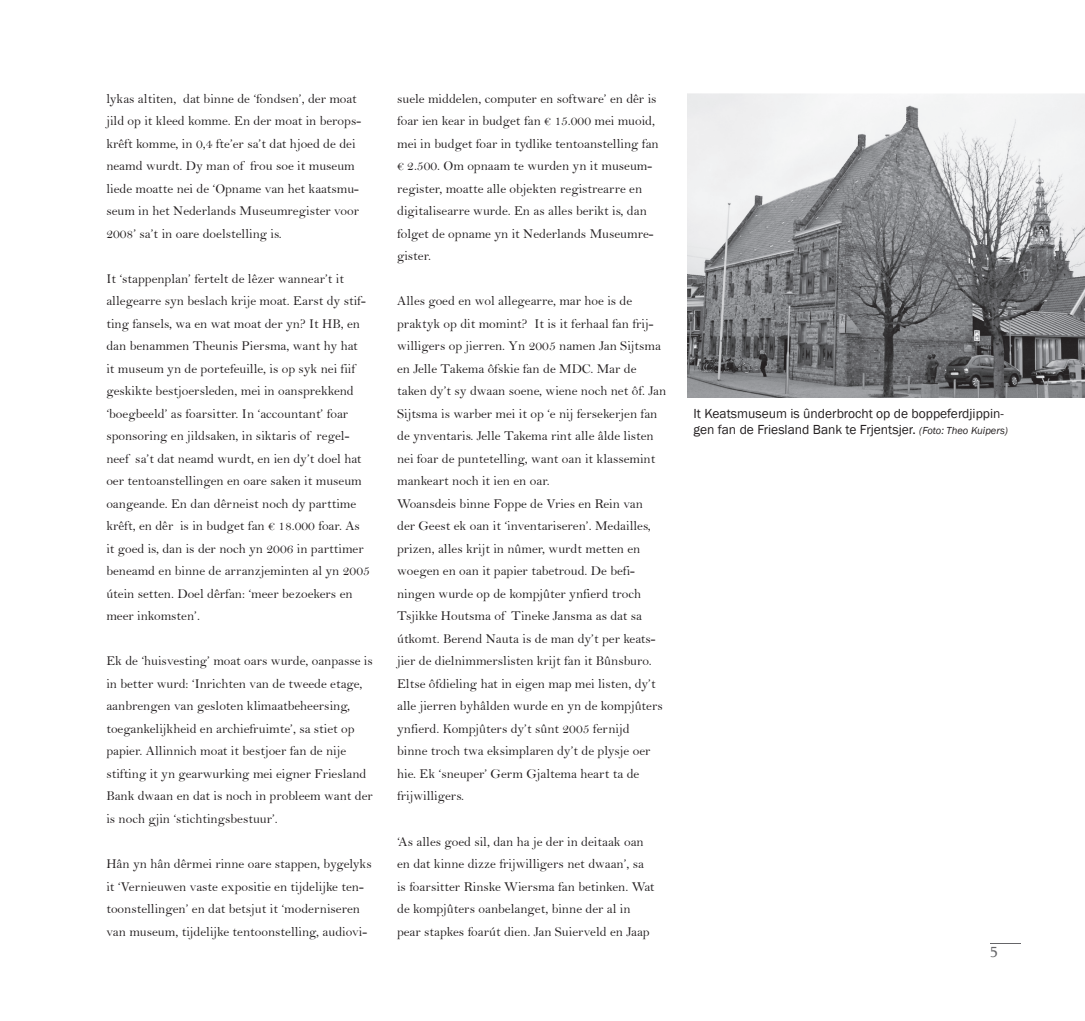
<style>
.page{position:relative;width:1085px;height:1021px;background:#fff}
.page>*{position:absolute;margin:0;border:0;box-sizing:border-box;transform-origin:0 0}
.t1{font:15px "Sylfaen";color:#656568}
.t2{font:13.5px/22.5px "Bell";color:#231f20}
.t3{font:13.5px/16.2px "Franklin Gothic";color:#231f20}
.s1{font-style:italic;font-size:10.5px}
</style>
<div class="page">
<hr style="left:990px;top:943px;width:31px;height:1px;background:#656568">
<img style="left:687px;top:94px;width:397px;height:303px">
<p class="t2" style="left:106px;top:87px;width:256px">lykas altiten, dat binne de ‘fondsen’, der moat jild op it kleed komme. En der moat in berops&shy;krêft komme, in 0,4 fte’er sa’t dat hjoed de dei neamd wurdt. Dy man of frou soe it museum liede moatte nei de ‘Opname van het kaatsmu&shy;seum in het Nederlands Museumregister voor 2008’ sa’t in oare doelstelling is.</p>
<p class="t2" style="left:106px;top:267px;width:265px">It ‘stappenplan’ fertelt de lêzer wannear’t it allegearre syn beslach krije moat. Earst dy stif&shy;ting fansels, wa en wat moat der yn? It HB, en dan benammen Theunis Piersma, want hy hat<br>it museum yn de portefeuille, is op syk nei fiif geskikte bestjoersleden, mei in oansprekkend ‘boegbeeld’ as foarsitter. In ‘accountant’ foar sponsoring en jildsaken, in siktaris of regel&shy;neef sa’t dat neamd wurdt, en ien dy’t doel hat oer tentoanstellingen en oare saken it museum oangeande. En dan dêrneist noch dy parttime krêft, en dêr is in budget fan € 18.000 foar. As it goed is, dan is der noch yn 2006 in parttimer beneamd en binne de arranzjeminten al yn 2005 útein setten. Doel dêrfan: ‘meer bezoekers en meer inkomsten’.</p>
<p class="t2" style="left:106px;top:649px;width:268px">Ek de ‘huisvesting’ moat oars wurde, oanpasse is in better wurd: ‘Inrichten van de tweede etage, aanbrengen van gesloten klimaatbeheersing, toegankelijkheid en archiefruimte’, sa stiet op papier. Allinnich moat it bestjoer fan de nije stifting it yn gearwurking mei eigner Friesland Bank dwaan en dat is noch in probleem want der is noch gjin ‘stichtingsbestuur’.</p>
<p class="t2" style="left:106px;top:852px;width:267px">Hân yn hân dêrmei rinne oare stappen, bygelyks it ‘Vernieuwen vaste expositie en tijdelijke ten&shy;toonstellingen’ en dat betsjut it ‘moderniseren van museum, tijdelijke tentoonstelling, audiovi-</p>
<p class="t2" style="left:397px;top:87px;width:263px">suele middelen, computer en software’ en dêr is foar ien kear in budget fan € 15.000 mei muoid, mei in budget foar in tydlike tentoanstelling fan € 2.500. Om opnaam te wurden yn it museum&shy;register, moatte alle objekten registrearre en digitalisearre wurde. En as alles berikt is, dan folget de opname yn it Nederlands Museum--re&shy;gister.</p>
<p class="t2" style="left:397px;top:289px;width:270px">Alles goed en wol allegearre, mar hoe is de praktyk op dit momint? It is it ferhaal fan frij&shy;willigers op jierren. Yn 2005 namen Jan Sijtsma en Jelle Takema ôfskie fan de MDC. Mar de taken dy’t sy dwaan soene, wiene noch net ôf. Jan Sijtsma is warber mei it op ‘e nij fersekerjen fan de ynventaris. Jelle Takema rint alle âlde listen nei foar de puntetelling, want oan it klassemint mankeart noch it ien en oar.<br>Woansdeis binne Foppe de Vries en Rein van<br>der Geest ek oan it ‘inventariseren’. Medailles, prizen, alles krijt in nûmer, wurdt metten en woegen en oan it papier tabetroud. De befi&shy;ningen wurde op de kompjûter ynfierd troch Tsjikke Houtsma of Tineke Jansma as dat sa útkomt. Berend Nauta is de man dy’t per keats&shy;jier de dielnimmerslisten krijt fan it Bûnsburo.<br>Eltse ôfdieling hat in eigen map mei listen, dy’t alle jierren byhâlden wurde en yn de kompjûters ynfierd. Kompjûters dy’t sûnt 2005 fernijd<br>binne troch twa eksimplaren dy’t de plysje oer hie. Ek ‘sneuper’ Germ Gjaltema heart ta de frijwilligers.</p>
<p class="t2" style="left:397px;top:829px;width:259px">‘As alles goed sil, dan ha je der in deitaak oan en dat kinne dizze frijwilligers net dwaan’, sa is foarsitter Rinske Wiersma fan betinken. Wat de kompjûters oanbelanget, binne der al in pear stapkes foarút dien. Jan Suierveld en Jaap</p>
<p class="t3" style="left:693px;top:405px;width:316px">It Keatsmuseum is ûnderbrocht op de boppeferdjippin-- g-en fan de Friesland Bank te Frjentsjer. <span class="s1">(Foto: Theo Kuipers)</span></p>
<p class="t1" style="left:990px;top:941px;width:9px">5</p>
</div>
